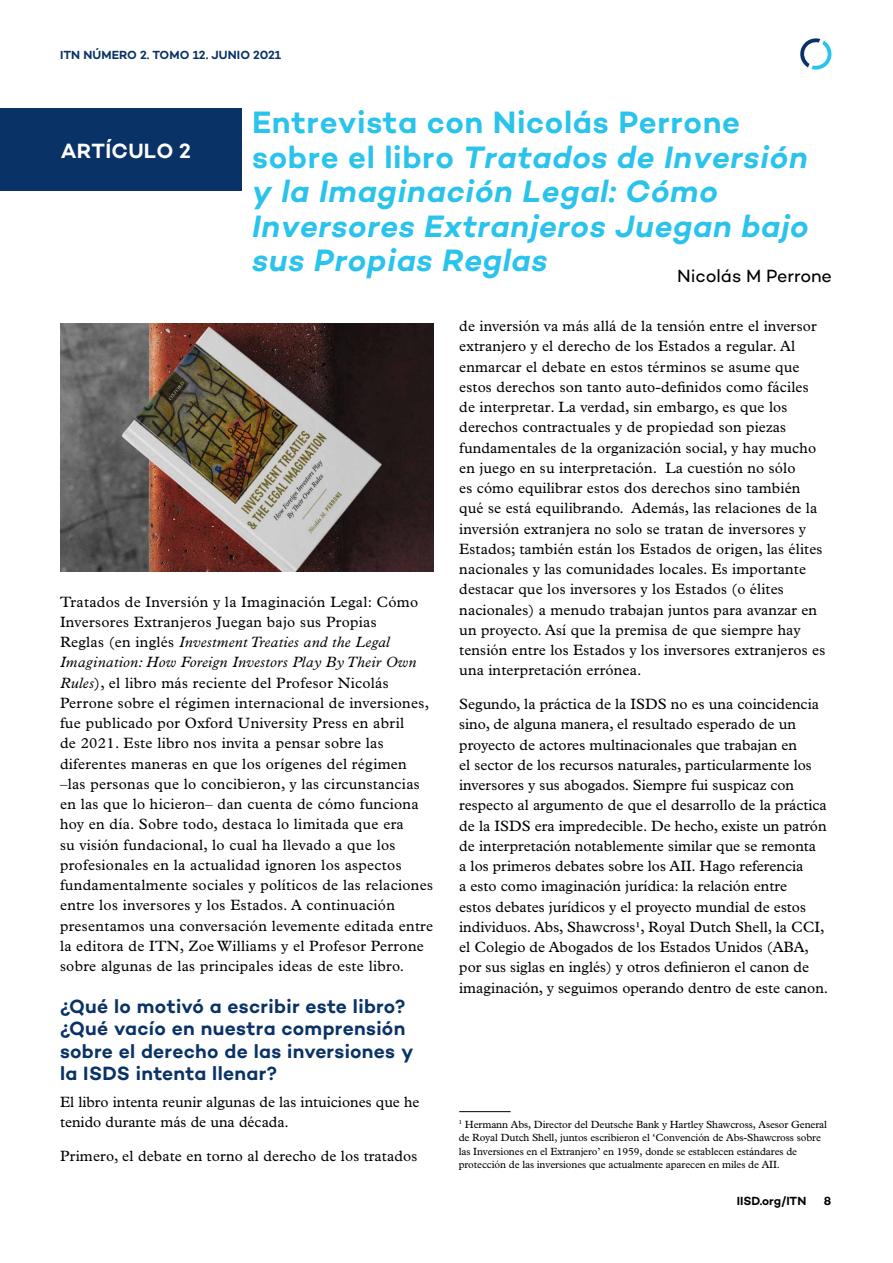
<style>
.page{position:relative;width:893px;height:1263px;background:#fff}
.page>*{position:absolute;margin:0;border:0;box-sizing:border-box;transform-origin:0 0}
.t1{font:italic 600 31.5px/34.5px "Campton";letter-spacing:.02em;color:#29c3ec}
.t2{font:600 21px "Campton";letter-spacing:.01em;color:#fff}
.t3{font:600 19.5px/22.5px "Campton";letter-spacing:.015em;color:#093266}
.t4{font:18px "Campton";letter-spacing:-.005em;color:#000}
.t5{font:15px/20.2px "Plantin MT Pro";letter-spacing:.01em;color:#000}
.t6{font:600 12px "Campton";letter-spacing:.01em;color:#093266}
.t7{font:600 12px "Campton";letter-spacing:-.01em;color:#000}
.t8{font:10.5px/13.5px "Plantin MT Pro";letter-spacing:-.01em;color:#000}
.s1{font-style:normal}
.s2{font-style:italic}
</style>
<div class="page">
<svg style="left:800px;top:38px;width:32px;height:32px"></svg>
<div style="left:0;top:108px;width:241px;height:82px;background:#093266"></div>
<img style="left:61px;top:323px;width:373px;height:248px">
<hr style="left:459px;top:1111px;width:52px;height:1px;background:#000">
<p class="t6" style="left:60px;top:47px;width:223px">ITN NÚMERO 2. TOMO 12. JUNIO 2021</p>
<h2 class="t2" style="left:61px;top:137px;width:131px">ARTÍCULO 2</h2>
<h1 class="t1" style="left:252px;top:105px;width:558px"><span class="s1">Entrevista con Nicolás Perrone sobre el libro</span> Tratados de Inversión y la Imaginación Legal: Cómo<br>Inversores Extranjeros Juegan bajo sus Propias Reglas</h1>
<p class="t4" style="left:677px;top:264px;width:156px">Nicolás M Perrone</p>
<p class="t5" style="left:60px;top:592px;width:375px">Tratados de Inversión y la Imaginación Legal: Cómo Inversores Extranjeros Juegan bajo sus Propias<br>Reglas (en inglés <span class="s2">Investment Treaties and the Legal Imagination: How Foreign Investors Play By Their Own Rules</span>), el libro más reciente del Profesor Nicolás Perrone sobre el régimen internacional de inversiones, fue publicado por Oxford University Press en abril<br>de 2021. Este libro nos invita a pensar sobre las diferentes maneras en que los orígenes del régimen –las personas que lo concibieron, y las circunstancias en las que lo hicieron– dan cuenta de cómo funciona hoy en día. Sobre todo, destaca lo limitada que era<br>su visión fundacional, lo cual ha llevado a que los profesionales en la actualidad ignoren los aspectos fundamentalmente sociales y políticos de las relaciones entre los inversores y los Estados. A continuación presentamos una conversación levemente editada entre la editora de ITN, Zoe Williams y el Profesor Perrone sobre algunas de las principales ideas de este libro.</p>
<h3 class="t3" style="left:60px;top:994px;width:355px">¿Qué lo motivó a escribir este libro? ¿Qué vacío en nuestra comprensión sobre el derecho de las inversiones y la ISDS intenta llenar?</h3>
<p class="t5" style="left:60px;top:1092px;width:361px">El libro intenta reunir algunas de las intuiciones que he tenido durante más de una década.</p>
<p class="t5" style="left:60px;top:1146px;width:359px">Primero, el debate en torno al derecho de los tratados</p>
<p class="t5" style="left:459px;top:316px;width:367px">de inversión va más allá de la tensión entre el inversor extranjero y el derecho de los Estados a regular. Al enmarcar el debate en estos términos se asume que estos derechos son tanto auto-definidos como fáciles de interpretar. La verdad, sin embargo, es que los derechos contractuales y de propiedad son piezas fundamentales de la organización social, y hay mucho en juego en su interpretación. La cuestión no sólo<br>es cómo equilibrar estos dos derechos sino también qué se está equilibrando. Además, las relaciones de la inversión extranjera no solo se tratan de inversores y Estados; también están los Estados de origen, las élites nacionales y las comunidades locales. Es importante destacar que los inversores y los Estados (o élites nacionales) a menudo trabajan juntos para avanzar en un proyecto. Así que la premisa de que siempre hay tensión entre los Estados y los inversores extranjeros es una interpretación errónea.</p>
<p class="t5" style="left:459px;top:694px;width:371px">Segundo, la práctica de la ISDS no es una coincidencia sino, de alguna manera, el resultado esperado de un proyecto de actores multinacionales que trabajan en<br>el sector de los recursos naturales, particularmente los inversores y sus abogados. Siempre fui suspicaz con respecto al argumento de que el desarrollo de la práctica de la ISDS era impredecible. De hecho, existe un patrón de interpretación notablemente similar que se remonta<br>a los primeros debates sobre los AII. Hago referencia<br>a esto como imaginación jurídica: la relación entre<br>estos debates jurídicos y el proyecto mundial de estos individuos. Abs, Shawcross1, Royal Dutch Shell, la CCI, el Colegio de Abogados de los Estados Unidos (ABA, por sus siglas en inglés) y otros definieron el canon de imaginación, y seguimos operando dentro de este canon.</p>
<p class="t8" style="left:459px;top:1118px;width:370px"><sup>1</sup> Hermann Abs, Director del Deutsche Bank y Hartley Shawcross, Asesor General de Royal Dutch Shell, juntos escribieron el ‘Convención de Abs-Shawcross sobre las Inversiones en el Extranjero’ en 1959, donde se establecen estándares de protección de las inversiones que actualmente aparecen en miles de AII.</p>
<p class="t7" style="left:737px;top:1193px;width:71px">IISD.org/ITN</p>
<p class="t7" style="left:824px;top:1193px;width:9px">8</p>
</div>
